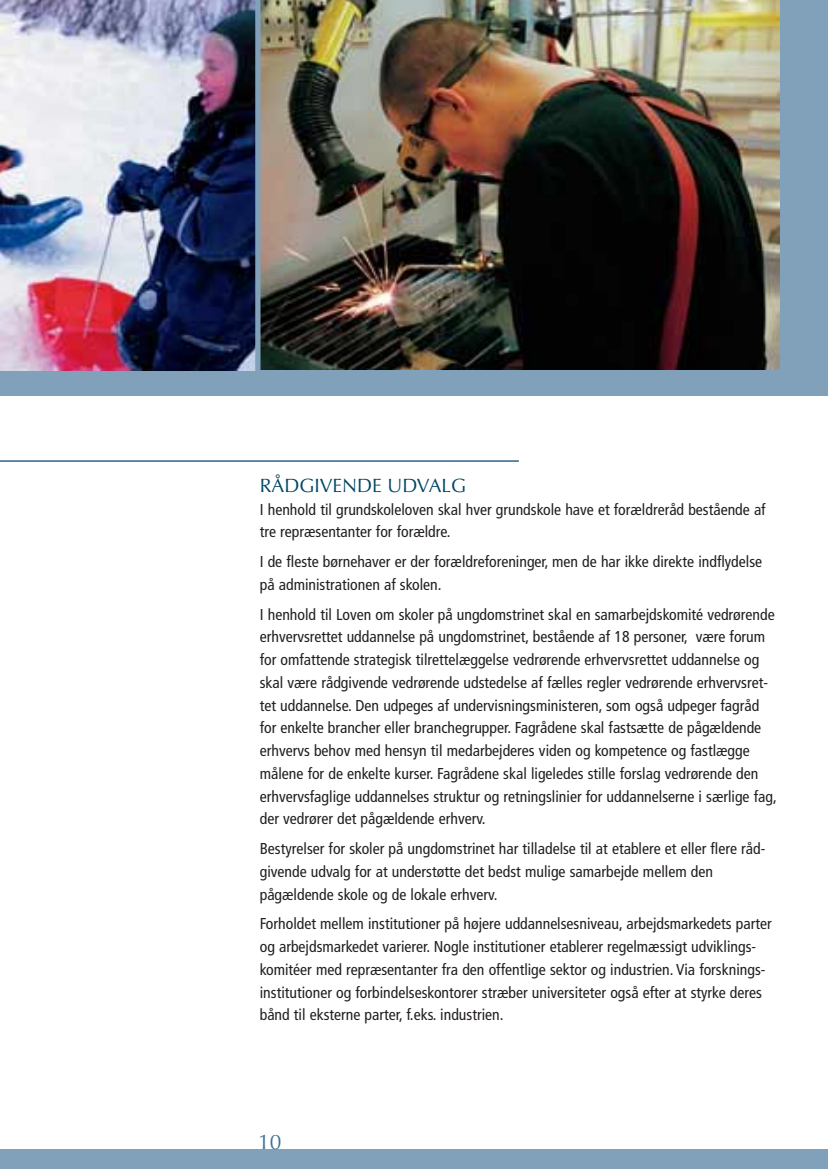
<style>
.page{position:relative;width:828px;height:1169px;background:#fff}
.page>*{position:absolute;margin:0;border:0;box-sizing:border-box;transform-origin:0 0}
.t1{font:21px "Optima";color:#3c7292}
.t2{font:19.25px "Optima";color:#004464}
.t3{font:condensed 15.75px/22.8px "Frutiger";color:#231f20}
</style>
<div class="page">
<div style="left:0;top:0;width:828px;height:395px;background:#81a1bb"></div>
<img style="left:0;top:0;width:779px;height:370px">
<div style="left:0;top:1149px;width:828px;height:20px;background:#81a1bb"></div>
<hr style="left:0;top:460px;width:519px;height:2px;background:#497a99">
<div style="left:255px;top:0;width:5px;height:381px;background:#81a1bb"></div>
<p class="t2" style="left:260px;top:477px;width:208px">RÅDGIVENDE UDVALG</p>
<p class="t3" style="left:260px;top:499px;width:507px">I henhold til grundskoleloven skal hver grundskole have et forældreråd bestående af tre repræsentanter for forældre.</p>
<p class="t3" style="left:260px;top:552px;width:504px">I de fleste børnehaver er der forældreforeninger, men de har ikke direkte indflydelse på administrationen af skolen.</p>
<p class="t3" style="left:260px;top:604px;width:518px">I henhold til Loven om skoler på ungdomstrinet skal en samarbejdskomité vedrørende erhvervsrettet uddannelse på ungdomstrinet, bestående af 18 personer, være forum for omfattende strategisk tilrettelæggelse vedrørende erhvervsrettet uddannelse og skal være rådgivende vedrørende udstedelse af fælles regler vedrørende erhvervsret&shy;tet uddannelse. Den udpeges af undervisningsministeren, som også udpeger fagråd for enkelte brancher eller branchegrupper. Fagrådene skal fastsætte de pågældende erhvervs behov med hensyn til medarbejderes viden og kompetence og fastlægge målene for de enkelte kurser. Fagrådene skal ligeledes stille forslag vedrørende den erhvervsfaglige uddannelses struktur og retningslinier for uddannelserne i særlige fag, der vedrører det pågældende erhverv.</p>
<p class="t3" style="left:260px;top:839px;width:507px">Bestyrelser for skoler på ungdomstrinet har tilladelse til at etablere et eller flere råd&shy;givende udvalg for at understøtte det bedst mulige samarbejde mellem den pågældende skole og de lokale erhverv.</p>
<p class="t3" style="left:260px;top:914px;width:513px">Forholdet mellem institutioner på højere uddannelsesniveau, arbejdsmarkedets parter og arbejdsmarkedet varierer. Nogle institutioner etablerer regelmæssigt udviklings&shy;komitéer med repræsentanter fra den offentlige sektor og industrien. Via forsknings&shy;institutioner og forbindelseskontorer stræber universiteter også efter at styrke deres bånd til eksterne parter, f.eks. industrien.</p>
<h1 class="t1" style="left:258px;top:1133px;width:25px">10</h1>
</div>
